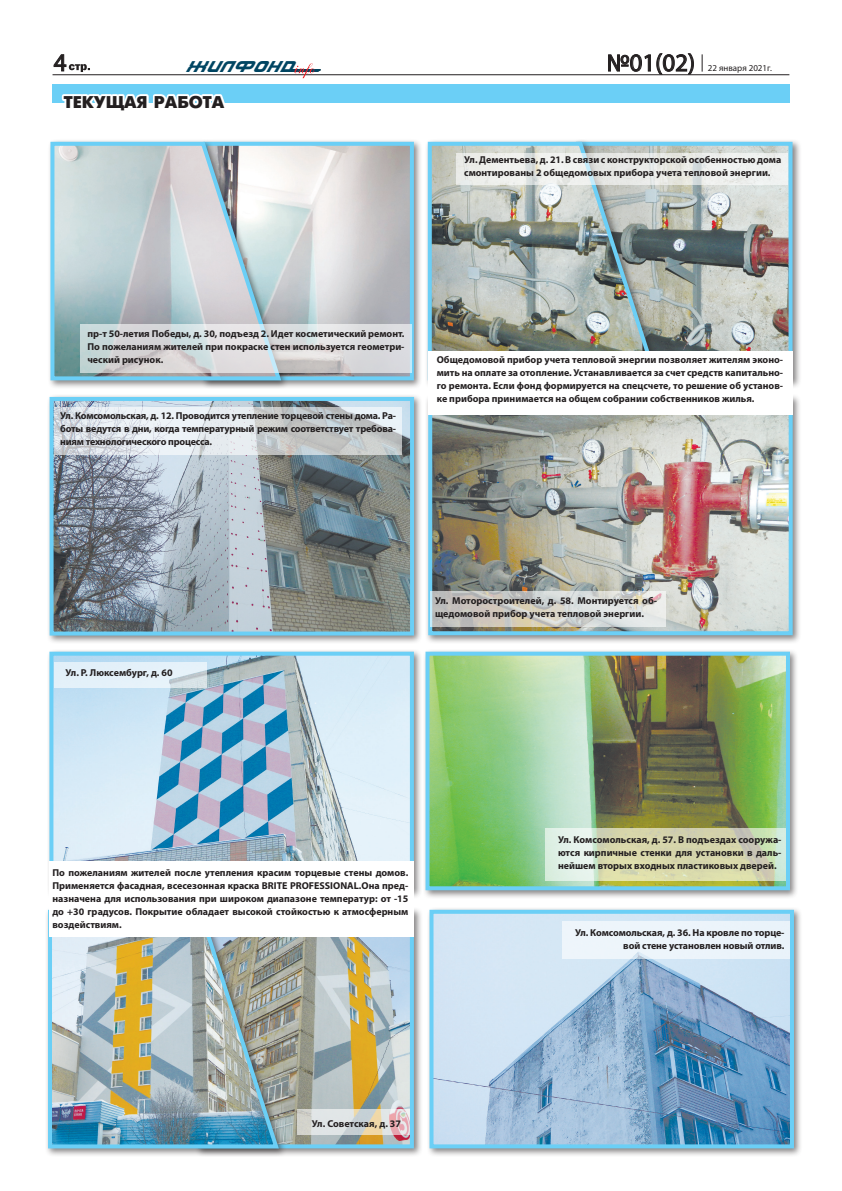
<style>
.page{position:relative;width:842px;height:1191px;background:#fff}
.page>*{position:absolute;margin:0;border:0;box-sizing:border-box;transform-origin:0 0}
.t1{font:25px "Myriad Pro";color:#231f20}
.t2{font:700 17px "Futuris";color:#231f20}
.t3{font:17px "NF Sfont";letter-spacing:.08em;color:#004562}
.t4{font:700 12px "Myriad Pro";letter-spacing:-.005em;color:#231f20}
.t5{font:700 10px/13px "Myriad Pro";color:#231f20;text-align:justify}
.t6{font:9px "Myriad Pro";color:#231f20}
</style>
<div class="page">
<div style="left:200px;top:139px;width:223px;height:250px;background:#231f20;opacity:.55"></div>
<img style="left:290px;top:147px;width:119px;height:228px">
<div style="left:204px;top:142px;width:210px;height:238px;border:4px solid #6bcff6"></div>
<div style="left:47px;top:139px;width:243px;height:250px;background:#231f20;opacity:.55"></div>
<svg style="left:48px;top:140px;width:236px;height:242px;background:#bdcdd2"></svg>
<div style="left:425px;top:393px;width:377px;height:251px;background:#231f20;opacity:.55"></div>
<img style="left:433px;top:414px;width:355px;height:216px">
<div style="left:428px;top:396px;width:365px;height:239px;border:4px solid #6bcff6"></div>
<div style="left:195px;top:906px;width:228px;height:251px;background:#231f20;opacity:.55"></div>
<img style="left:287px;top:936px;width:122px;height:207px">
<div style="left:198px;top:909px;width:216px;height:239px;border:4px solid #6bcff6"></div>
<div style="left:45px;top:906px;width:242px;height:251px;background:#231f20;opacity:.55"></div>
<img style="left:46px;top:908px;width:236px;height:242px">
<div style="left:426px;top:906px;width:377px;height:251px;background:#231f20;opacity:.55"></div>
<img style="left:434px;top:914px;width:355px;height:229px">
<div style="left:429px;top:909px;width:365px;height:239px;border:4px solid #6bcff6"></div>
<div style="left:46px;top:394px;width:377px;height:250px;background:#231f20;opacity:.55"></div>
<img style="left:55px;top:402px;width:354px;height:228px">
<div style="left:50px;top:397px;width:364px;height:238px;border:4px solid #6bcff6"></div>
<div style="left:422px;top:648px;width:377px;height:251px;background:#231f20;opacity:.55"></div>
<img style="left:430px;top:656px;width:355px;height:229px">
<div style="left:425px;top:651px;width:365px;height:239px;border:4px solid #6bcff6"></div>
<div style="left:46px;top:648px;width:377px;height:251px;background:#231f20;opacity:.55"></div>
<img style="left:54px;top:656px;width:355px;height:205px">
<div style="left:49px;top:651px;width:365px;height:239px;border:4px solid #6bcff6"></div>
<svg style="left:431px;top:591px;width:235px;height:35px;background:#d1d0cc"></svg>
<svg style="left:54px;top:662px;width:153px;height:26px;background:#e1edf6"></svg>
<svg style="left:545px;top:828px;width:241px;height:53px;background:#d7ddbb"></svg>
<div style="left:49px;top:861px;width:365px;height:75px;background:#fff"></div>
<div style="left:562px;top:921px;width:228px;height:37px;background:#edf5fb"></div>
<svg style="left:54px;top:407px;width:348px;height:47px;background:#d6dbde"></svg>
<svg style="left:80px;top:324px;width:332px;height:48px;background:#d6d8da"></svg>
<div style="left:52px;top:85px;width:737px;height:18px;background:#6bcff6"></div>
<svg style="left:607px;top:53px;width:87px;height:23px"></svg>
<hr style="left:53px;top:74px;width:736px;height:1px;background:#231f20">
<svg style="left:702px;top:54px;width:1px;height:18px"></svg>
<svg style="left:291px;top:63px;width:30px;height:15px"></svg>
<svg style="left:61px;top:93px;width:164px;height:10px"></svg>
<div style="left:573px;top:139px;width:228px;height:250px;background:#231f20;opacity:.55"></div>
<img style="left:667px;top:147px;width:120px;height:204px">
<div style="left:576px;top:142px;width:216px;height:238px;border:4px solid #6bcff6"></div>
<div style="left:425px;top:139px;width:242px;height:250px;background:#231f20;opacity:.55"></div>
<img style="left:426px;top:140px;width:235px;height:242px">
<svg style="left:456px;top:153px;width:332px;height:31px;fill:#ecedeb"></svg>
<div style="left:428px;top:351px;width:364px;height:63px;background:#fff"></div>
<svg style="left:53px;top:54px;width:37px;height:18px"></svg>
<svg style="left:297px;top:1108px;width:112px;height:26px;background:#dbd5d1"></svg>
<p class="t1" style="left:54px;top:47px;width:14px">4</p>
<p class="t3" style="left:186px;top:59px;width:108px">ЖИЛФОНД</p>
<p class="t1" style="left:607px;top:47px;width:90px">№01(02)</p>
<p class="t6" style="left:708px;top:63px;width:65px">22 января 2021г.</p>
<p class="t2" style="left:64px;top:93px;width:162px">ТЕКУЩАЯ РАБОТА</p>
<p class="t5" style="left:464px;top:153px;width:319px">Ул. Дементьева, д. 21. В связи с конструкторской особенностью дома смонтированы 2 общедомовых прибора учета тепловой энергии.</p>
<p class="t5" style="left:87px;top:327px;width:319px">пр-т 50-летия Победы, д. 30, подъезд 2. Идет косметический ремонт.<br>По пожеланиям жителей при покраске стен используется геометри&shy;ческий рисунок.</p>
<p class="t5" style="left:60px;top:409px;width:337px">Ул. Комсомольская, д. 12. Проводится утепление торцевой стены дома. Ра&shy;боты ведутся в дни, когда температурный режим соответствует требова&shy;ниям технологического процесса.</p>
<p class="t4" style="left:436px;top:347px;width:132px">Ремонт отмостки дома.</p>
<p class="t5" style="left:437px;top:353px;width:348px">Общедомовой прибор учета тепловой энергии позволяет жителям эконо&shy;мить на оплате за отопление. Устанавливается за счет средств капитально&shy;го ремонта. Если фонд формируется на спецсчете, то решение об установ&shy;ке прибора принимается на общем собрании собственников жилья.</p>
<p class="t5" style="left:65px;top:665px;width:109px">Ул. Р. Люксембург, д. 60</p>
<p class="t5" style="left:435px;top:593px;width:223px">Ул. Моторостроителей, д. 58. Монтируется об&shy;щедомовой прибор учета тепловой энергии.</p>
<p class="t5" style="left:52px;top:865px;width:357px">По пожеланиям жителей после утепления красим торцевые стены домов.<br>Применяется фасадная, всесезонная краска BRITE PROFESSIONAL.Она пред&shy;назначена для использования при широком диапазоне температур: от -15 до +30 градусов. Покрытие обладает высокой стойкостью к атмосферным воздействиям.</p>
<p class="t5" style="left:558px;top:832px;width:225px">Ул. Комсомольская, д. 57. В подъездах сооружа&shy;ются кирпичные стенки для установки в даль&shy;нейшем вторых входных пластиковых дверей.</p>
<p class="t5" style="left:575px;top:925px;width:211px;text-align:right">Ул. Комсомольская, д. 36. На кровле по торце&shy;вой стене установлен новый отлив.</p>
<p class="t5" style="left:312px;top:1116px;width:91px">Ул. Советская, д. 37</p>
</div>
